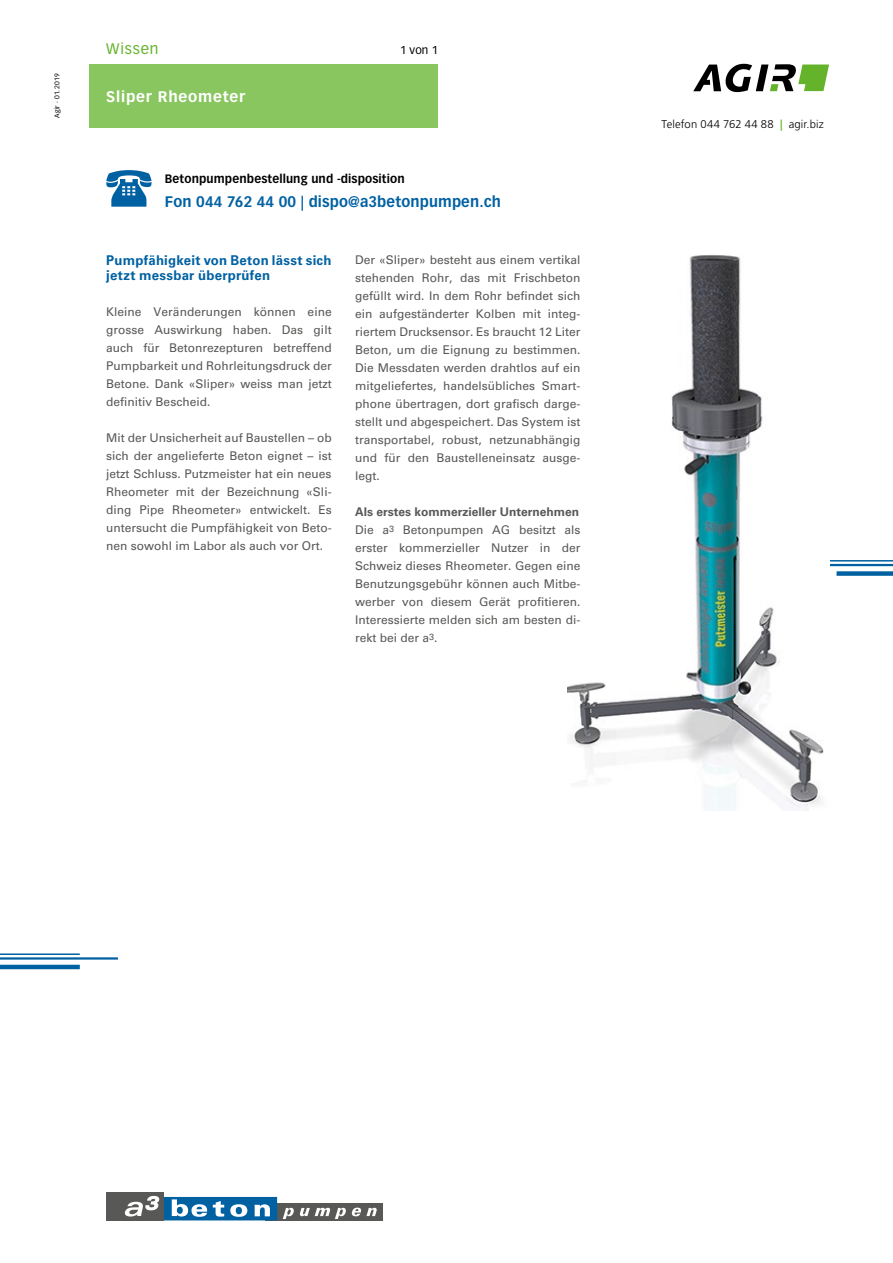
<style>
.page{position:relative;width:893px;height:1263px;background:#fff}
.page>*{position:absolute;margin:0;border:0;box-sizing:border-box;transform-origin:0 0}
.t1{font:700 15px "Vectora LT Std";letter-spacing:.01em;color:#0061a2}
.t2{font:700 15px "Vectora LT Std";letter-spacing:.05em;color:#fff}
.t3{font:15px "Vectora LT Std";letter-spacing:.05em;color:#64b32b}
.t4{font:700 13.5px/15px "Univers LT Std";letter-spacing:.015em;color:#0061a2}
.t5{font:12px/18px "Univers LT Std";color:#585857;text-align:justify}
.t6{font:700 12px "Vectora LT Std";letter-spacing:.01em;color:#000}
.t7{font:300 11.25px "Frutiger";letter-spacing:.01em;color:#000}
.t8{font:11.25px "Vectora LT Std";color:#000}
.t9{font:6.75px "Vectora LT Std";letter-spacing:.015em;color:#000}
.s1{font-weight:700}
.s2{font-size:9px}
.s3{font-family:"Vectora LT Std";font-weight:700;color:#64b32b}
</style>
<div class="page">
<hr style="left:775px;top:564px;width:118px;height:2px;background:#0061a2">
<div style="left:837px;top:571px;width:56px;height:5px;background:#0061a2"></div>
<hr style="left:809px;top:560px;width:84px;height:1px;background:#0061a2">
<hr style="left:0;top:957px;width:118px;height:2px;background:#0061a2">
<hr style="left:0;top:965px;width:80px;height:4px;background:#0061a2">
<hr style="left:0;top:953px;width:80px;height:2px;background:#0061a2">
<div style="left:265px;top:1203px;width:118px;height:17px;background:#585857"></div>
<div style="left:155px;top:1197px;width:122px;height:23px;background:#0061a2"></div>
<div style="left:106px;top:1192px;width:58px;height:28px;background:#585857"></div>
<svg style="left:172px;top:1199px;width:35px;height:18px"></svg>
<svg style="left:213px;top:1201px;width:11px;height:15px"></svg>
<svg style="left:230px;top:1204px;width:17px;height:13px"></svg>
<svg style="left:255px;top:1204px;width:15px;height:12px"></svg>
<svg style="left:283px;top:1208px;width:11px;height:11px"></svg>
<svg style="left:300px;top:1208px;width:46px;height:11px"></svg>
<svg style="left:352px;top:1207px;width:25px;height:9px"></svg>
<svg style="left:124px;top:1196px;width:35px;height:20px"></svg>
<img style="left:568px;top:255px;width:261px;height:556px">
<svg style="left:693px;top:64px;width:136px;height:28px"></svg>
<svg style="left:106px;top:170px;width:46px;height:37px"></svg>
<div style="left:89px;top:64px;width:349px;height:64px;background:#8ac660"></div>
<p class="t9" style="left:53px;top:118px;width:46px;rotate:-90deg">Agir · 01.2019</p>
<p class="t3" style="left:106px;top:40px;width:54px">Wissen</p>
<p class="t2" style="left:106px;top:87px;width:140px">Sliper Rheometer</p>
<p class="t8" style="left:400px;top:44px;width:39px">1 von 1</p>
<p class="t6" style="left:165px;top:171px;width:241px">Betonpumpenbestellung und -disposition</p>
<p class="t1" style="left:165px;top:192px;width:337px">Fon 044 762 44 00 | dispo@a3betonpumpen.ch</p>
<p class="t4" style="left:106px;top:253px;width:227px">Pumpfähigkeit von Beton lässt sich jetzt messbar überprüfen</p>
<p class="t5" style="left:106px;top:303px;width:227px">Kleine Veränderungen können eine grosse Auswirkung haben. Das gilt auch für Betonrezepturen betreffend Pumpbarkeit und Rohrleitungsdruck der Betone. Dank «Sliper» weiss man jetzt definitiv Bescheid.</p>
<p class="t5" style="left:106px;top:429px;width:227px">Mit der Unsicherheit auf Baustellen – ob sich der angelieferte Beton eignet – ist jetzt Schluss. Putzmeister hat ein neues Rheometer mit der Bezeichnung «Sli&shy;ding Pipe Rheometer» entwickelt. Es untersucht die Pumpfähigkeit von Beto&shy;nen sowohl im Labor als auch vor Ort.</p>
<p class="t5" style="left:355px;top:251px;width:227px">Der «Sliper» besteht aus einem vertikal stehenden Rohr, das mit Frischbeton gefüllt wird. In dem Rohr befindet sich ein aufgeständerter Kolben mit integ&shy;riertem Drucksensor. Es braucht 12 Liter Beton, um die Eignung zu bestimmen.<br>Die Messdaten werden drahtlos auf ein mitgeliefertes, handelsübliches Smart&shy;phone übertragen, dort grafisch darge&shy;stellt und abgespeichert. Das System ist transportabel, robust, netzunabhängig und für den Baustelleneinsatz ausge&shy;legt.</p>
<p class="t5" style="left:355px;top:503px;width:227px"><span class="s1">Als erstes kommerzieller Unternehmen </span>Die a<span class="s2">3</span> Betonpumpen AG besitzt als erster kommerzieller Nutzer in der Schweiz dieses Rheometer. Gegen eine Benutzungsgebühr können auch Mitbe&shy;werber von diesem Gerät profitieren.<br>Interessierte melden sich am besten di&shy;rekt bei der a<span class="s2">3</span>.</p>
<p class="t7" style="left:662px;top:117px;width:164px">Telefon 044 762 44 88 <span class="s3">|</span> agir.biz</p>
</div>
